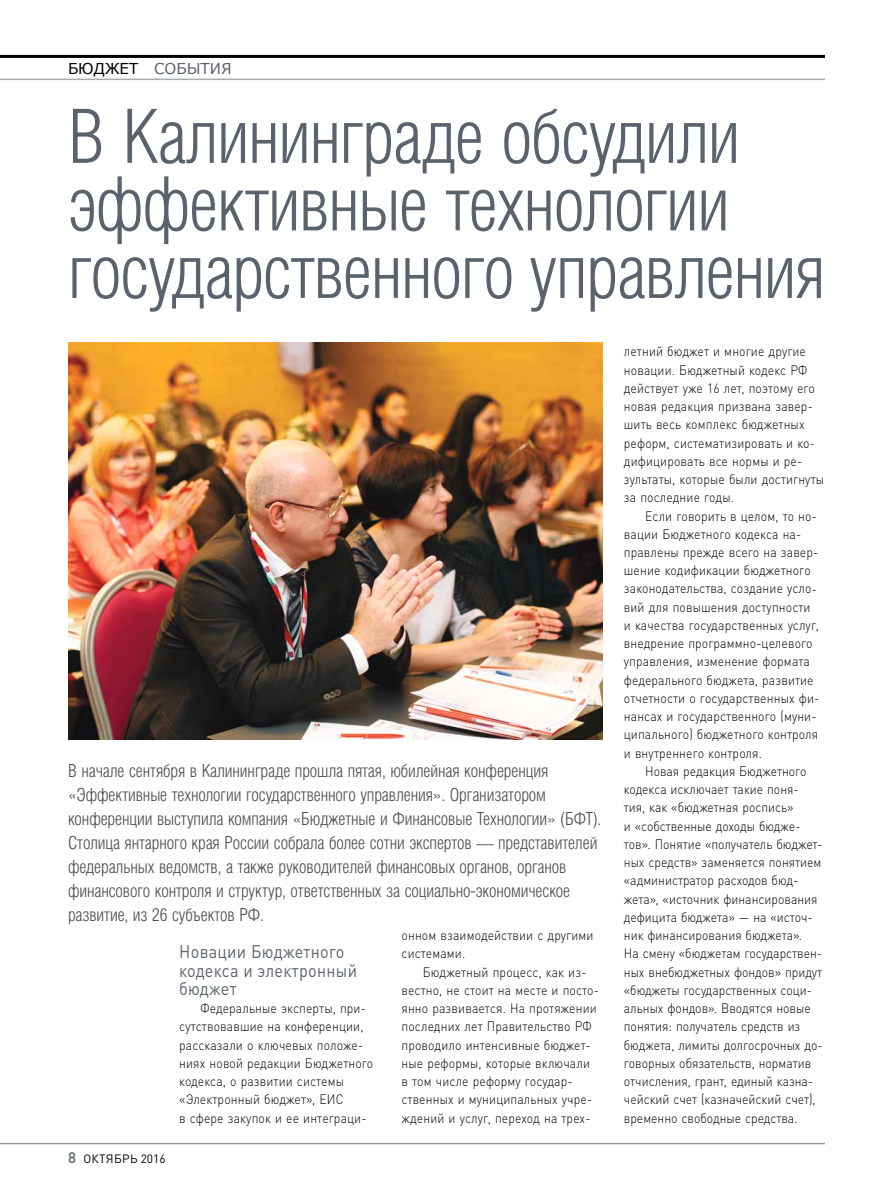
<style>
.page{position:relative;width:893px;height:1191px;background:#fff}
.page>*{position:absolute;margin:0;border:0;box-sizing:border-box;transform-origin:0 0}
.t1{font:75px/67.5px "Helios Cond Light C";letter-spacing:-.015em;color:#5a636d}
.t2{font:18px/24px "Helios Cond Light C";letter-spacing:-.005em;color:#4e4e4d}
.t3{font:18px/18.3px "DIN Pro";letter-spacing:.02em;color:#5a636d;scale:.9 1}
.t4{font:15px "MS Reference Sans Serif";color:#5a636d}
.t5{font:300 13.5px/18.3px "DIN Pro";letter-spacing:.005em;color:#000;scale:.9 1}
.t6{font:12px "DIN Pro";letter-spacing:.02em;color:#000}
.s1{color:#000}
.s2{font-weight:500;font-size:15px;color:#5a636d}
</style>
<div class="page">
<hr style="left:0;top:55px;width:825px;height:3px;background:#000">
<hr style="left:0;top:79px;width:825px;height:1px;background:#a7abb3">
<hr style="left:0;top:1142px;width:825px;height:2px;background:#989999">
<img style="left:68px;top:342px;width:535px;height:397px">
<p class="t4" style="left:68px;top:59px;width:165px"><span class="s1">БЮДЖЕТ</span> СОБЫТИЯ</p>
<h1 class="t1" style="left:68px;top:102px;width:759px">В Калининграде обсудили эффективные технологии государственного управления</h1>
<p class="t2" style="left:68px;top:758px;width:535px">В начале сентября в Калининграде прошла пятая, юбилейная конференция «Эффективные технологии государственного управления». Организатором конференции выступила компания «Бюджетные и Финансовые Технологии» (БФТ).<br>Столица янтарного края России собрала более сотни экспертов — представителей федеральных ведомств, а также руководителей финансовых органов, органов финансового контроля и структур, ответственных за социально-экономическое развитие, из 26 субъектов РФ.</p>
<p class="t6" style="left:68px;top:1149px;width:99px"><span class="s2">8</span> ОКТЯБРЬ 2016</p>
<h2 class="t3" style="left:179px;top:941px;width:199px">Новации Бюджетного кодекса и электронный бюджет</h2>
<p class="t5" style="left:179px;top:998px;width:217px;text-indent:21px">Федеральные эксперты, при&shy;сутствовавшие на конференции, рассказали о ключевых положе&shy;ниях новой редакции Бюджетного кодекса, о развитии системы «Электронный бюджет», ЕИС<br>в сфере закупок и ее интеграци-</p>
<p class="t5" style="left:402px;top:925px;width:215px">онном взаимодействии с другими системами.</p>
<p class="t5" style="left:402px;top:961px;width:221px;text-indent:21px">Бюджетный процесс, как из&shy;вестно, не стоит на месте и посто&shy;янно развивается. На протяжении последних лет Правительство РФ проводило интенсивные бюджет&shy;ные реформы, которые включали в том числе реформу государ&shy;ственных и муниципальных учре&shy;ждений и услуг, переход на трех-</p>
<p class="t5" style="left:624px;top:341px;width:224px">летний бюджет и многие другие новации. Бюджетный кодекс РФ действует уже 16 лет, поэтому его новая редакция призвана завер&shy;шить весь комплекс бюджетных реформ, систематизировать и ко&shy;дифицировать все нормы и ре&shy;зультаты, которые были достигнуты за последние годы.</p>
<p class="t5" style="left:624px;top:505px;width:219px;text-indent:21px">Если говорить в целом, то но&shy;вации Бюджетного кодекса на&shy;правлены прежде всего на завер&shy;шение кодификации бюджетного законодательства, создание усло&shy;вий для повышения доступности и качества государственных услуг, внедрение программно-целевого управления, изменение формата федерального бюджета, развитие отчетности о государственных фи&shy;нансах и государственного (муни&shy;ципального) бюджетного контроля и внутреннего контроля.</p>
<p class="t5" style="left:624px;top:760px;width:222px;text-indent:21px">Новая редакция Бюджетного кодекса исключает такие поня&shy;тия, как «бюджетная роспись»<br>и «собственные доходы бюдже&shy;тов». Понятие «получатель бюджет&shy;ных средств» заменяется понятием «администратор расходов бюд&shy;жета», «источник финансирования дефицита бюджета» — на «источ&shy;ник финансирования бюджета».<br>На смену «бюджетам государствен&shy;ных внебюджетных фондов» придут «бюджеты государственных соци&shy;альных фондов». Вводятся новые понятия: получатель средств из бюджета, лимиты долгосрочных до&shy;говорных обязательств, норматив отчисления, грант, единый казна&shy;чейский счет (казначейский счет), временно свободные средства.</p>
</div>
